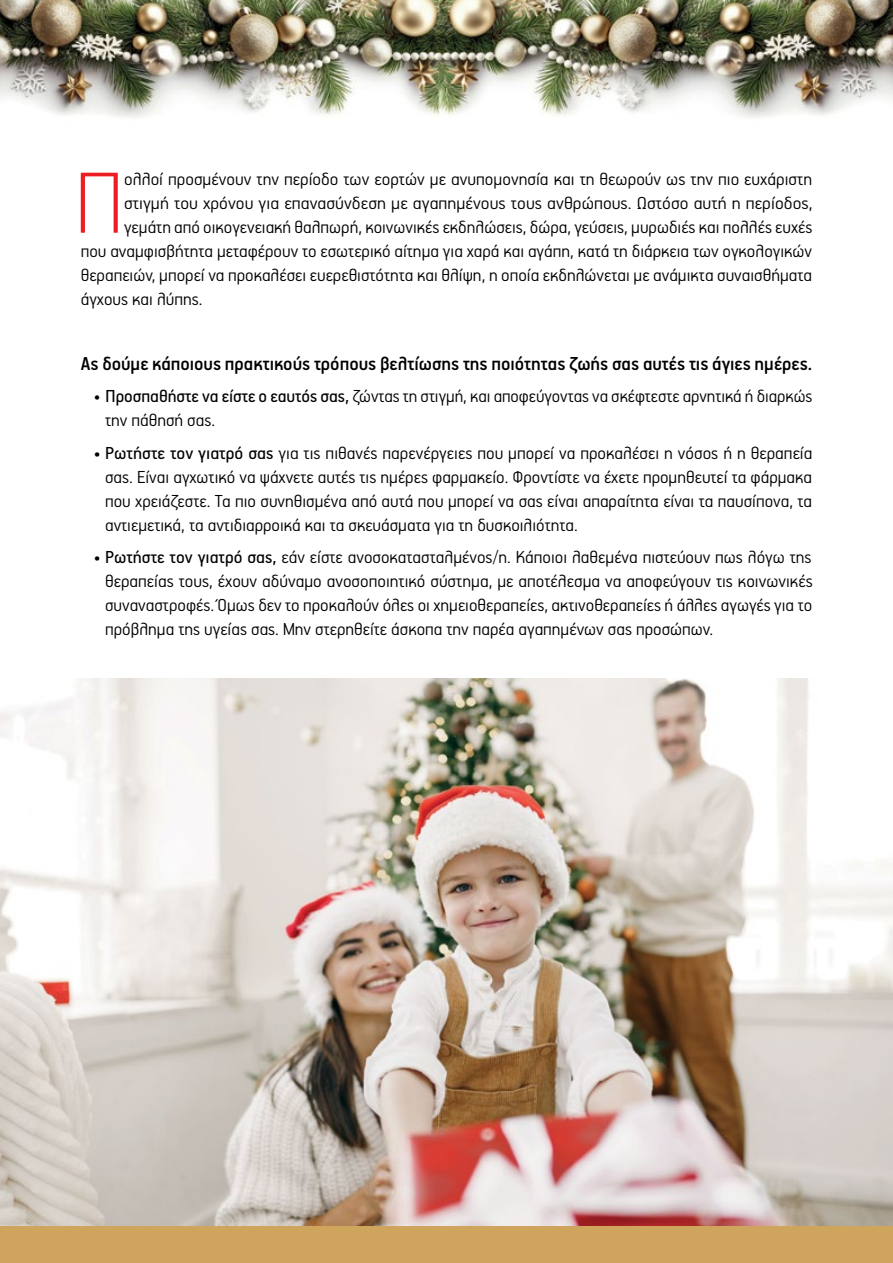
<style>
.page{position:relative;width:893px;height:1263px;background:#fff}
.page>*{position:absolute;margin:0;border:0;box-sizing:border-box;transform-origin:0 0}
.t1{font:100 97.35px "PF Handbook Pro";color:#ed1d24}
.t2{font:500 21px "PF Handbook Pro";color:#000}
.t3{font:300 19.5px/24px "PF Handbook Pro";color:#000;text-align:justify}
.s1{font-weight:400}
</style>
<div class="page">
<img style="left:0;top:678px;width:893px;height:549px">
<div style="left:0;top:1227px;width:893px;height:36px;background:#cfa45c"></div>
<img style="left:0;top:0;width:893px;height:118px">
<h1 class="t1" style="left:74px;top:144px;width:51px">Π</h1>
<p class="t3" style="left:124px;top:166px;width:689px">ολλοί προσμένουν την περίοδο των εορτών με ανυπομονησία και τη θεωρούν ως την πιο ευχάριστη</p>
<p class="t3" style="left:124px;top:190px;width:690px">στιγμή του χρόνου για επανασύνδεση με αγαπημένους τους ανθρώπους. Ωστόσο αυτή η περίοδος,</p>
<p class="t3" style="left:124px;top:214px;width:690px">γεμάτη από οικογενειακή θαλπωρή, κοινωνικές εκδηλώσεις, δώρα, γεύσεις, μυρωδιές και πολλές ευχές</p>
<p class="t3" style="left:81px;top:238px;width:733px">που αναμφισβήτητα μεταφέρουν το εσωτερικό αίτημα για χαρά και αγάπη, κατά τη διάρκεια των ογκολογικών</p>
<p class="t3" style="left:81px;top:262px;width:733px">θεραπειών, μπορεί να προκαλέσει ευερεθιστότητα και θλίψη, η οποία εκδηλώνεται με ανάμικτα συναισθήματα</p>
<p class="t3" style="left:81px;top:286px;width:123px">άγχους και λύπης.</p>
<p class="t2" style="left:81px;top:350px;width:733px">Ας δούμε κάποιους πρακτικούς τρόπους βελτίωσης της ποιότητας ζωής σας αυτές τις άγιες ημέρες.</p>
<p class="t3" style="left:105px;top:383px;width:709px;text-indent:-12px"><span class="s1">• Προσπαθήστε να είστε ο εαυτός σας,</span> ζώντας τη στιγμή, και αποφεύγοντας να σκέφτεστε αρνητικά ή διαρκώς την πάθησή σας.</p>
<p class="t3" style="left:105px;top:440px;width:709px;text-indent:-12px"><span class="s1">• Ρωτήστε τον γιατρό σας</span> για τις πιθανές παρενέργειες που μπορεί να προκαλέσει η νόσος ή η θεραπεία σας. Είναι αγχωτικό να ψάχνετε αυτές τις ημέρες φαρμακείο. Φροντίστε να έχετε προμηθευτεί τα φάρμακα που χρειάζεστε. Τα πιο συνηθισμένα από αυτά που μπορεί να σας είναι απαραίτητα είναι τα παυσίπονα, τα αντιεμετικά, τα αντιδιαρροικά και τα σκευάσματα για τη δυσκοιλιότητα.</p>
<p class="t3" style="left:105px;top:544px;width:709px;text-indent:-12px"><span class="s1">• Ρωτήστε τον γιατρό σας,</span> εάν είστε ανοσοκατασταλμένος/η. Κάποιοι λαθεμένα πιστεύουν πως λόγω της θεραπείας τους, έχουν αδύναμο ανοσοποιητικό σύστημα, με αποτέλεσμα να αποφεύγουν τις κοινωνικές συναναστροφές. Όμως δεν το προκαλούν όλες οι χημειοθεραπείες, ακτινοθεραπείες ή άλλες αγωγές για το πρόβλημα της υγείας σας. Μην στερηθείτε άσκοπα την παρέα αγαπημένων σας προσώπων.</p>
</div>
